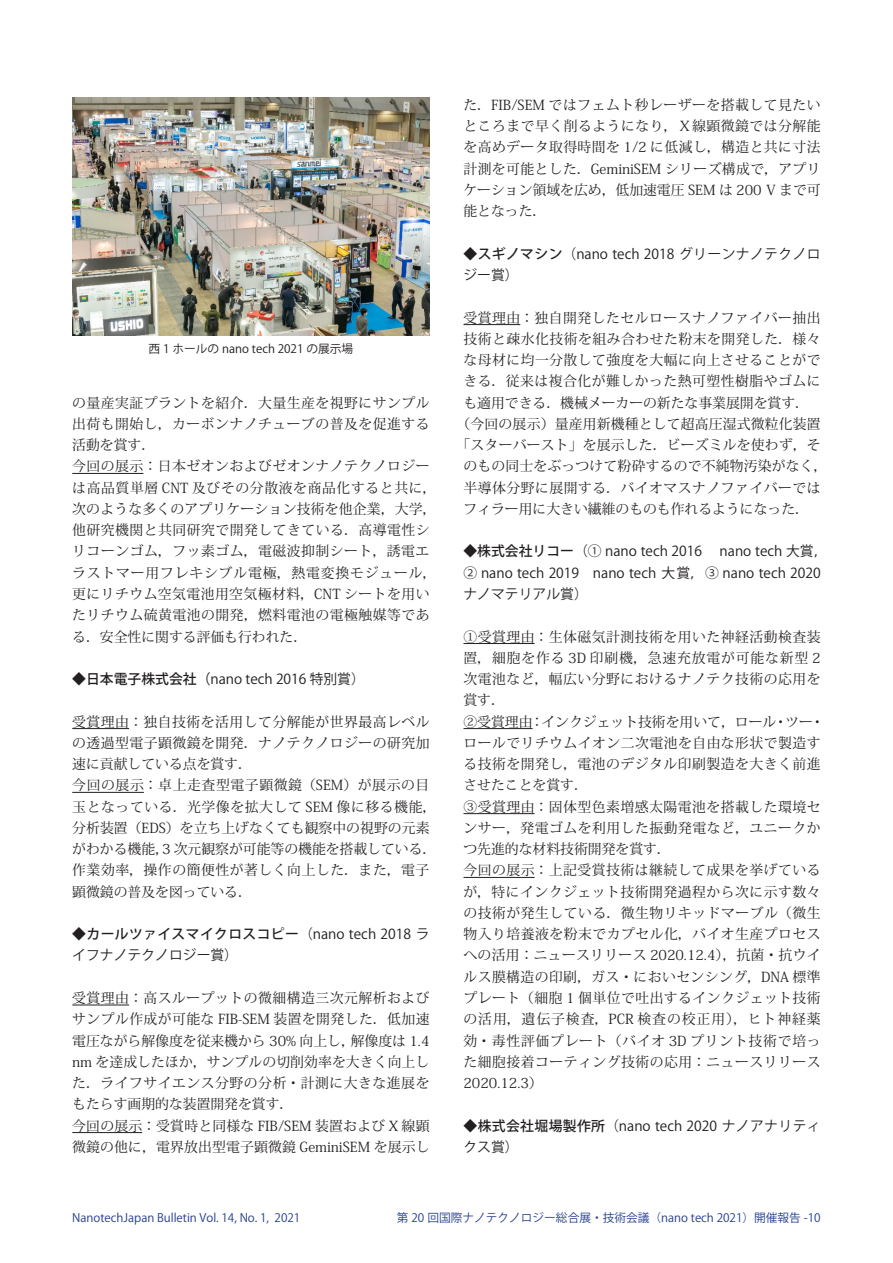
<style>
.page{position:relative;width:893px;height:1263px;background:#fff}
.page>*{position:absolute;margin:0;border:0;box-sizing:border-box;transform-origin:0 0}
.t1{font:13.8px/21.3px "Koz Min Pro";letter-spacing:.035em;color:#231f20}
.t2{font:13.8px/21.3px "Koz Min Pro";letter-spacing:.015em;color:#231f20}
.t3{font:13.8px/21.3px "Koz Go Pro";color:#231f20}
.t4{font:13.8px "Koz Min Pro";color:#231f20}
.t5{font:11.7px "Koz Go Pro";color:#253f8e}
.t6{font:11.7px "Koz Go Pro";color:#231f20}
.s1{font-weight:500}
</style>
<div class="page">
<hr style="left:72px;top:473px;width:71px;height:1px;background:#231f20">
<hr style="left:72px;top:728px;width:57px;height:1px;background:#231f20">
<hr style="left:72px;top:792px;width:72px;height:1px;background:#231f20">
<hr style="left:72px;top:1005px;width:57px;height:1px;background:#231f20">
<hr style="left:72px;top:1132px;width:70px;height:1px;background:#231f20">
<hr style="left:463px;top:324px;width:57px;height:1px;background:#231f20">
<hr style="left:463px;top:643px;width:72px;height:1px;background:#231f20">
<hr style="left:463px;top:728px;width:70px;height:1px;background:#231f20">
<hr style="left:463px;top:813px;width:72px;height:1px;background:#231f20">
<hr style="left:463px;top:877px;width:72px;height:1px;background:#231f20">
<img style="left:72px;top:98px;width:357px;height:237px">
<p class="t6" style="left:149px;top:341px;width:206px">西 1 ホールの nano tech 2021 の展示場</p>
<p class="t1" style="left:72px;top:391px;width:366px">の量産実証プラントを紹介．大量生産を視野にサンプル出荷も開始し，カーボンナノチューブの普及を促進する活動を賞す．<br>今回の展示：日本ゼオンおよびゼオンナノテクノロジーは高品質単層 CNT 及びその分散液を商品化すると共に，次のような多くのアプリケーション技術を他企業，大学，他研究機関と共同研究で開発してきている．高導電性シリコーンゴム，フッ素ゴム，電磁波抑制シート，誘電エラストマー用フレキシブル電極，熱電変換モジュール，更にリチウム空気電池用空気極材料，CNT シートを用いたリチウム硫黄電池の開発，燃料電池の電極触媒等である．安全性に関する評価も行われた．</p>
<p class="t3" style="left:72px;top:669px;width:294px"><span class="s1">◆日本電子株式会社（</span>nano tech 2016 特別賞）</p>
<p class="t1" style="left:72px;top:710px;width:366px">受賞理由：独自技術を活用して分解能が世界最高レベルの透過型電子顕微鏡を開発．ナノテクノロジーの研究加速に貢献している点を賞す．<br>今回の展示：卓上走査型電子顕微鏡（SEM）が展示の目玉となっている．光学像を拡大して SEM 像に移る機能，分析装置（EDS）を立ち上げなくても観察中の視野の元素がわかる機能，3 次元観察が可能等の機能を搭載している．作業効率，操作の簡便性が著しく向上した．また，電子顕微鏡の普及を図っている．</p>
<p class="t3" style="left:72px;top:924px;width:359px"><span class="s1">◆カールツァイスマイクロスコピー</span>（nano tech 2018 ライフナノテクノロジー賞）</p>
<p class="t2" style="left:72px;top:987px;width:359px">受賞理由：高スループットの微細構造三次元解析およびサンプル作成が可能な FIB-SEM 装置を開発した．低加速電圧ながら解像度を従来機から 30% 向上し，解像度は 1.4 nm を達成したほか，サンプルの切削効率を大きく向上した．ライフサイエンス分野の分析・計測に大きな進展をもたらす画期的な装置開発を賞す．<br>今回の展示：受賞時と同様な FIB/SEM 装置および X 線顕微鏡の他に，電界放出型電子顕微鏡 GeminiSEM を展示し</p>
<p class="t1" style="left:463px;top:94px;width:359px;text-align:justify">た．FIB/SEM ではフェムト秒レーザーを搭載して見たいところまで早く削るようになり，Ｘ線顕微鏡では分解能を高めデータ取得時間を 1/2 に低減し，構造と共に寸法計測を可能とした．GeminiSEM シリーズ構成で，アプリケーション領域を広め，低加速電圧 SEM は 200 V まで可能となった．</p>
<p class="t3" style="left:463px;top:243px;width:359px"><span class="s1">◆スギノマシン</span>（nano tech 2018 グリーンナノテクノロジー賞）</p>
<p class="t1" style="left:463px;top:306px;width:359px">受賞理由：独自開発したセルロースナノファイバー抽出</p>
<p class="t1" style="left:463px;top:328px;width:359px">技術と疎水化技術を組み合わせた粉末を開発した．様々</p>
<p class="t1" style="left:463px;top:349px;width:359px">な母材に均一分散して強度を大幅に向上させることがで</p>
<p class="t1" style="left:463px;top:370px;width:359px">きる．従来は複合化が難しかった熱可塑性樹脂やゴムに</p>
<p class="t4" style="left:463px;top:393px;width:347px">も適用できる．機械メーカーの新たな事業展開を賞す．</p>
<p class="t2" style="left:457px;top:413px;width:366px">（今回の展示）量産用新機種として超高圧湿式微粒化装置</p>
<p class="t2" style="left:457px;top:434px;width:366px">「スターバースト」を展示した．ビーズミルを使わず，そ</p>
<p class="t2" style="left:463px;top:455px;width:365px">のもの同士をぶっつけて粉砕するので不純物汚染がなく，</p>
<p class="t1" style="left:463px;top:476px;width:359px">半導体分野に展開する．バイオマスナノファイバーでは</p>
<p class="t4" style="left:463px;top:499px;width:347px">フィラー用に大きい繊維のものも作れるようになった．</p>
<p class="t3" style="left:463px;top:541px;width:366px"><span class="s1">◆株式会社リコー</span>（① nano tech 2016 　nano tech 大賞，<br>② nano tech 2019　nano tech 大賞，③ nano tech 2020ナノマテリアル賞）</p>
<p class="t1" style="left:463px;top:625px;width:362px">①受賞理由：生体磁気計測技術を用いた神経活動検査装置，細胞を作る 3D 印刷機，急速充放電が可能な新型 2次電池など，幅広い分野におけるナノテク技術の応用を賞す．<br>②受賞理由：インクジェット技術を用いて，ロール・ツー・ロールでリチウムイオン二次電池を自由な形状で製造する技術を開発し，電池のデジタル印刷製造を大きく前進させたことを賞す．<br>③受賞理由：固体型色素増感太陽電池を搭載した環境センサー，発電ゴムを利用した振動発電など，ユニークかつ先進的な材料技術開発を賞す．<br>今回の展示：上記受賞技術は継続して成果を挙げているが，特にインクジェット技術開発過程から次に示す数々の技術が発生している．微生物リキッドマーブル（微生物入り培養液を粉末でカプセル化，バイオ生産プロセスへの活用：ニュースリリース 2020.12.4），抗菌・抗ウイルス膜構造の印刷，ガス・においセンシング，DNA 標準プレート（細胞 1 個単位で吐出するインクジェット技術の活用，遺伝子検査，PCR 検査の校正用），ヒト神経薬効・毒性評価プレート（バイオ 3D プリント技術で培った細胞接着コーティング技術の応用：ニュースリリース<br>2020.12.3）</p>
<p class="t3" style="left:463px;top:1115px;width:359px"><span class="s1">◆株式会社堀場製作所</span>（nano tech 2020 ナノアナリティクス賞）</p>
<p class="t5" style="left:72px;top:1210px;width:230px">NanotechJapan Bulletin Vol. 14, No. 1, 2021</p>
<p class="t5" style="left:397px;top:1210px;width:425px">第 20 回国際ナノテクノロジー総合展・技術会議（nano tech 2021）開催報告 -10</p>
</div>
